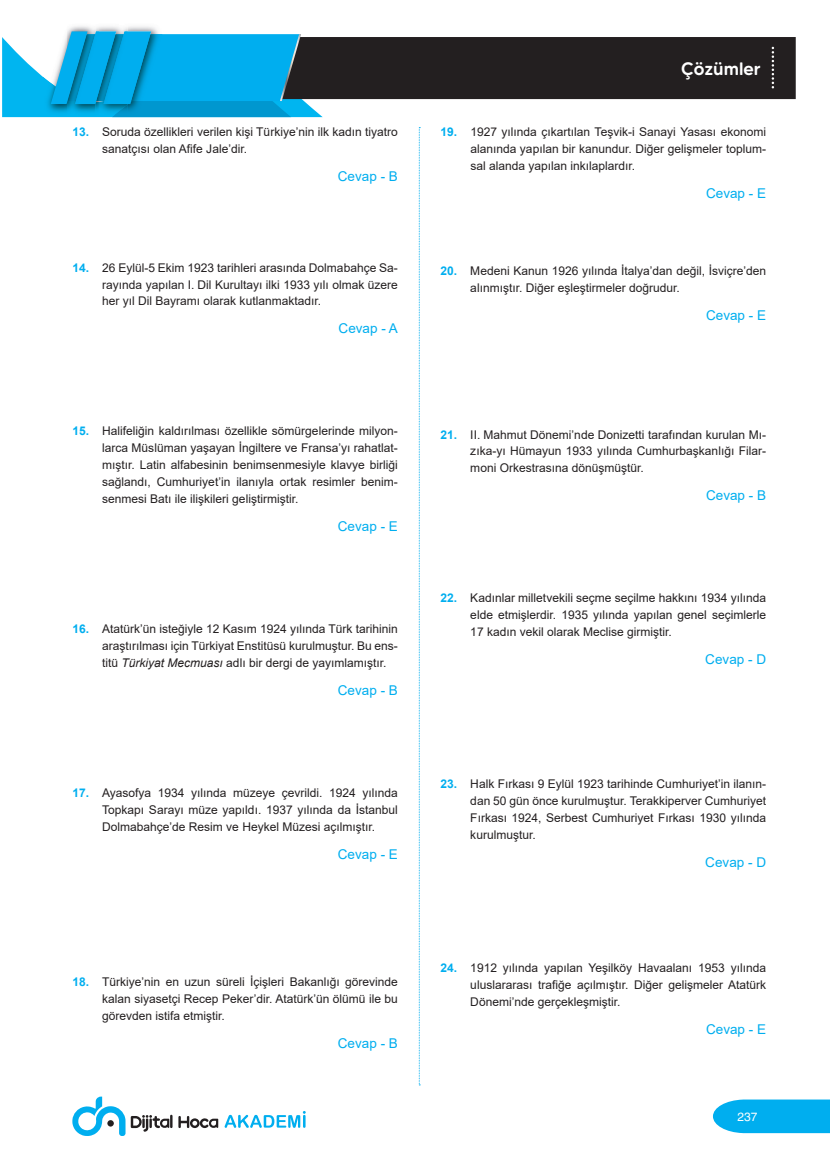
<style>
.page{position:relative;width:830px;height:1170px;background:#fff}
.page>*{position:absolute;margin:0;border:0;box-sizing:border-box;transform-origin:0 0}
.t1{font:500 18px "MADE Tommy Soft";color:#fff}
.CEVAP{font:13.5px "Arial";color:#00aeef}
.t2{font:12px/17px "Arial";color:#231f20;text-align:justify}
.t3{font:12px "yargi Helvetica";color:#fff}
.s1{font-weight:700;color:#00aeef}
.s2{font-style:italic}
</style>
<div class="page">
<svg style="left:713px;top:1099px;width:116px;height:33px;background:#11b3f0"></svg>
<svg style="left:72px;top:1096px;width:53px;height:39px"></svg>
<svg style="left:107px;top:1119px;width:7px;height:7px"></svg>
<svg style="left:224px;top:1111px;width:81px;height:16px"></svg>
<svg style="left:178px;top:1116px;width:40px;height:12px"></svg>
<svg style="left:131px;top:1114px;width:41px;height:17px"></svg>
<svg style="left:418px;top:127px;width:2px;height:958px"></svg>
<div style="left:322px;top:37px;width:473px;height:62px;background:#231f20"></div>
<svg style="left:2px;top:26px;width:320px;height:91px;background:#2babda"></svg>
<svg style="left:771px;top:47px;width:2px;height:41px"></svg>
<p class="t2" style="left:102px;top:124px;width:297px;text-indent:-30px"><span class="s1">13.</span> Soruda özellikleri verilen kişi Türkiye’nin ilk kadın tiyatro sanatçısı olan Afife Jale’dir.</p>
<p class="CEVAP" style="left:338px;top:167px;width:62px">Cevap - B</p>
<p class="t2" style="left:102px;top:259px;width:297px;text-indent:-30px"><span class="s1">14.</span> 26 Eylül-5 Ekim 1923 tarihleri arasında Dolmabahçe Sa&shy;rayında yapılan I. Dil Kurultayı ilki 1933 yılı olmak üzere her yıl Dil Bayramı olarak kutlanmaktadır.</p>
<p class="CEVAP" style="left:338px;top:319px;width:61px">Cevap - A</p>
<p class="t2" style="left:102px;top:422px;width:297px;text-indent:-30px"><span class="s1">15.</span> Halifeliğin kaldırılması özellikle sömürgelerinde milyon&shy;larca Müslüman yaşayan İngiltere ve Fransa’yı rahatlat&shy;mıştır. Latin alfabesinin benimsenmesiyle klavye birliği sağlandı, Cumhuriyet’in ilanıyla ortak resimler benim&shy;senmesi Batı ile ilişkileri geliştirmiştir.</p>
<p class="CEVAP" style="left:338px;top:517px;width:62px">Cevap - E</p>
<p class="t2" style="left:102px;top:620px;width:297px;text-indent:-30px"><span class="s1">16.</span> Atatürk’ün isteğiyle 12 Kasım 1924 yılında Türk tarihinin araştırılması için Türkiyat Enstitüsü kurulmuştur. Bu ens&shy;titü <span class="s2">Türkiyat Mecmuası</span> adlı bir dergi de yayımlamıştır.</p>
<p class="CEVAP" style="left:338px;top:680px;width:62px">Cevap - B</p>
<p class="t2" style="left:102px;top:784px;width:297px;text-indent:-30px"><span class="s1">17.</span> Ayasofya 1934 yılında müzeye çevrildi. 1924 yılında Topkapı Sarayı müze yapıldı. 1937 yılında da İstanbul Dolmabahçe’de Resim ve Heykel Müzesi açılmıştır.</p>
<p class="CEVAP" style="left:338px;top:844px;width:62px">Cevap - E</p>
<p class="t2" style="left:102px;top:973px;width:297px;text-indent:-30px"><span class="s1">18.</span> Türkiye’nin en uzun süreli İçişleri Bakanlığı görevinde kalan siyasetçi Recep Peker’dir. Atatürk’ün ölümü ile bu görevden istifa etmiştir.</p>
<p class="CEVAP" style="left:338px;top:1033px;width:62px">Cevap - B</p>
<h1 class="t1" style="left:680px;top:57px;width:81px">Çözümler</h1>
<p class="t2" style="left:470px;top:124px;width:297px;text-indent:-30px"><span class="s1">19.</span> 1927 yılında çıkartılan Teşvik-i Sanayi Yasası ekonomi alanında yapılan bir kanundur. Diğer gelişmeler toplum&shy;sal alanda yapılan inkılaplardır.</p>
<p class="CEVAP" style="left:705px;top:184px;width:62px">Cevap - E</p>
<p class="t2" style="left:470px;top:262px;width:297px;text-indent:-30px"><span class="s1">20.</span> Medeni Kanun 1926 yılında İtalya’dan değil, İsviçre’den alınmıştır. Diğer eşleştirmeler doğrudur.</p>
<p class="CEVAP" style="left:705px;top:305px;width:62px">Cevap - E</p>
<p class="t2" style="left:470px;top:425px;width:297px;text-indent:-30px"><span class="s1">21.</span> II. Mahmut Dönemi’nde Donizetti tarafından kurulan Mı&shy;zıka-yı Hümayun 1933 yılında Cumhurbaşkanlığı Filar&shy;moni Orkestrasına dönüşmüştür.</p>
<p class="CEVAP" style="left:705px;top:486px;width:62px">Cevap - B</p>
<p class="t2" style="left:470px;top:589px;width:297px;text-indent:-30px"><span class="s1">22.</span> Kadınlar milletvekili seçme seçilme hakkını 1934 yılında elde etmişlerdir. 1935 yılında yapılan genel seçimlerle 17 kadın vekil olarak Meclise girmiştir.</p>
<p class="CEVAP" style="left:705px;top:650px;width:62px">Cevap - D</p>
<p class="t2" style="left:470px;top:775px;width:297px;text-indent:-30px"><span class="s1">23.</span> Halk Fırkası 9 Eylül 1923 tarihinde Cumhuriyet’in ilanın&shy;dan 50 gün önce kurulmuştur. Terakkiperver Cumhuriyet Fırkası 1924, Serbest Cumhuriyet Fırkası 1930 yılında kurulmuştur.</p>
<p class="CEVAP" style="left:705px;top:853px;width:62px">Cevap - D</p>
<p class="t2" style="left:470px;top:958px;width:297px;text-indent:-30px"><span class="s1">24.</span> 1912 yılında yapılan Yeşilköy Havaalanı 1953 yılında uluslararası trafiğe açılmıştır. Diğer gelişmeler Atatürk Dönemi’nde gerçekleşmiştir.</p>
<p class="CEVAP" style="left:705px;top:1019px;width:62px">Cevap - E</p>
<p class="t3" style="left:737px;top:1109px;width:22px">237</p>
</div>
